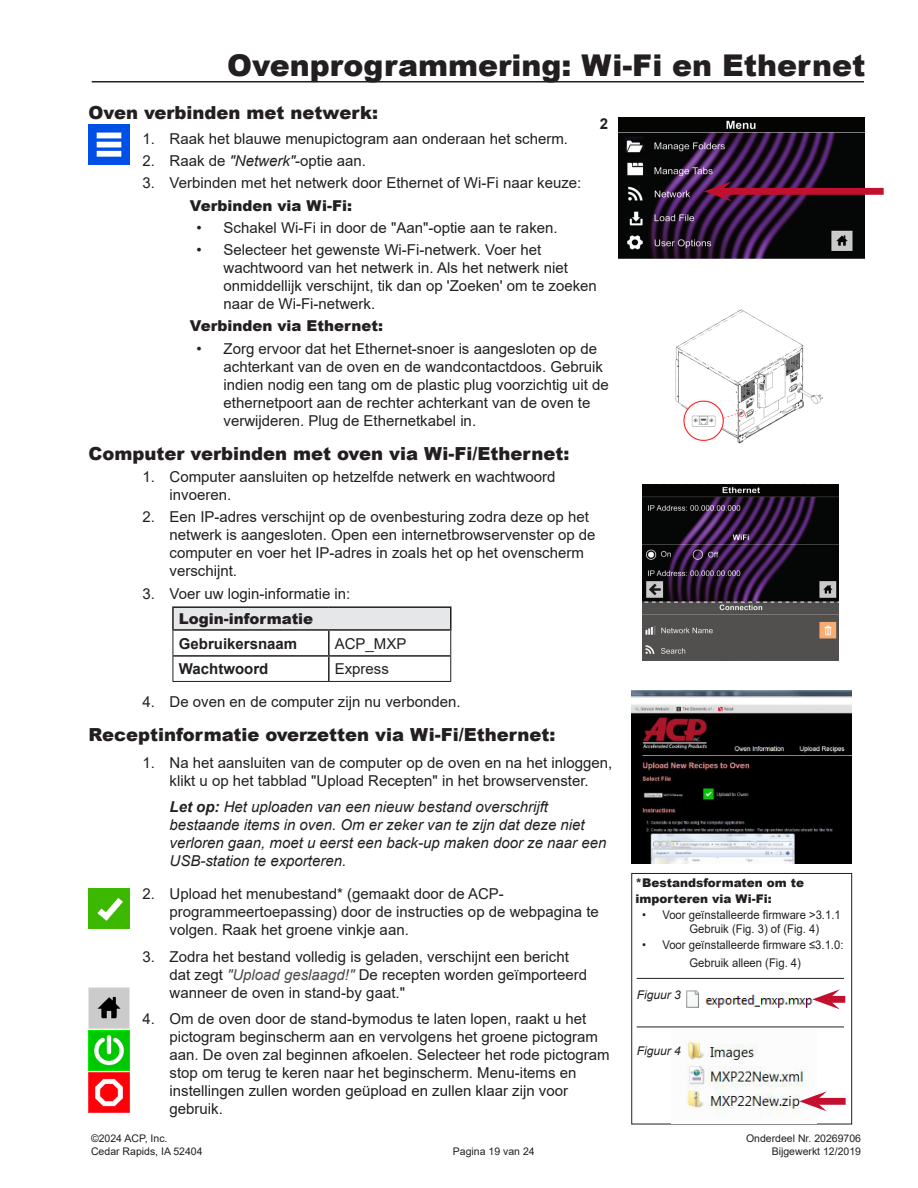
<style>
.page{position:relative;width:918px;height:1188px;background:#fff}
.page>*{position:absolute;margin:0;border:0;box-sizing:border-box;transform-origin:0 0}
.Page_Heading_right{font:900 30px "Arial";color:#231f20}
.Subheading_1{font:900 18px "Arial";color:#231f20}
.t1{font:15px/18px "Arial";color:#231f20}
.Note_nested_style_Graphic_indent_level_1{font:italic 15px/18px "Arial";color:#231f20}
.Subheading_2_graphic_indent{font:900 15px "Arial";color:#231f20}
.Note_bold{font:700 15px "Arial";color:#231f20}
.Subheading_2{font:900 15px "Arial";color:#231f20}
.t2{font:12px/14.4px "Arial";color:#231f20;scale:.94 1}
.Subheading_2-2{font:900 12px/16.2px "Arial";color:#231f20}
.Note_bold-2{font:italic 12px "Arial";color:#231f20}
.t3{font:10.5px/12.6px "Arial";color:#231f20}
.s1{font-style:italic}
.s2{font-weight:700}
.s3{font-style:italic;color:#4b4c4d}
</style>
<div class="page">
<hr style="left:92px;top:81px;width:772px;height:1px;background:#231f20">
<img style="left:675px;top:309px;width:148px;height:135px">
<img style="left:89px;top:124px;width:40px;height:41px">
<div style="left:173px;top:607px;width:278px;height:23px;background:#e6e7e9"></div>
<hr style="left:172px;top:606px;width:157px;height:2px;background:#231f20">
<hr style="left:172px;top:608px;width:2px;height:21px;background:#231f20">
<hr style="left:329px;top:606px;width:123px;height:2px;background:#231f20">
<hr style="left:450px;top:608px;width:2px;height:21px;background:#231f20">
<hr style="left:172px;top:629px;width:157px;height:2px;background:#231f20">
<hr style="left:329px;top:629px;width:123px;height:2px;background:#231f20">
<hr style="left:328px;top:631px;width:2px;height:24px;background:#231f20">
<hr style="left:173px;top:655px;width:156px;height:2px;background:#231f20">
<hr style="left:329px;top:655px;width:121px;height:2px;background:#231f20">
<hr style="left:328px;top:657px;width:2px;height:24px;background:#231f20">
<svg style="left:173px;top:631px;width:1px;height:50px"></svg>
<svg style="left:450px;top:631px;width:1px;height:50px"></svg>
<hr style="left:173px;top:681px;width:156px;height:1px;background:#231f20">
<hr style="left:329px;top:681px;width:122px;height:1px;background:#231f20">
<img style="left:89px;top:888px;width:40px;height:41px">
<img style="left:89px;top:988px;width:40px;height:40px">
<img style="left:89px;top:1030px;width:40px;height:83px">
<div style="left:632px;top:873px;width:220px;height:251px;border:1px solid #231f20"></div>
<img style="left:671px;top:1039px;width:145px;height:84px">
<div style="left:815px;top:1098px;width:31px;height:7px;background:#c3102f"></div>
<svg style="left:799px;top:1091px;width:28px;height:20px"></svg>
<img style="left:668px;top:977px;width:151px;height:31px">
<div style="left:828px;top:996px;width:17px;height:7px;background:#c3102f"></div>
<svg style="left:812px;top:989px;width:28px;height:20px"></svg>
<hr style="left:637px;top:978px;width:207px;height:1px;background:#231f20">
<hr style="left:637px;top:1027px;width:207px;height:1px;background:#231f20">
<img style="left:632px;top:690px;width:220px;height:174px">
<img style="left:619px;top:118px;width:245px;height:140px">
<div style="left:720px;top:188px;width:164px;height:7px;background:#c3102f"></div>
<svg style="left:704px;top:181px;width:28px;height:20px"></svg>
<img style="left:643px;top:485px;width:195px;height:176px">
<p class="Page_Heading_right" style="left:227px;top:44px;width:640px">Ovenprogrammering: Wi-Fi en Ethernet</p>
<p class="Subheading_1" style="left:89px;top:99px;width:291px">Oven verbinden met netwerk:</p>
<p class="t1" style="left:143px;top:129px;width:424px">1. Raak het blauwe menupictogram aan onderaan het scherm.</p>
<p class="t1" style="left:143px;top:152px;width:222px">2. Raak de <span class="s1">"Netwerk"</span>-optie aan.</p>
<p class="t1" style="left:143px;top:174px;width:440px">3. Verbinden met het netwerk door Ethernet of Wi-Fi naar keuze:</p>
<p class="Subheading_2_graphic_indent" style="left:190px;top:194px;width:164px">Verbinden via Wi-Fi:</p>
<p class="t1" style="left:197px;top:218px;width:360px">• Schakel Wi-Fi in door de "Aan"-optie aan te raken.</p>
<p class="t1" style="left:224px;top:241px;width:375px;text-indent:-27px">• Selecteer het gewenste Wi-Fi-netwerk. Voer het wachtwoord van het netwerk in. Als het netwerk niet onmiddellijk verschijnt, tik dan op 'Zoeken' om te zoeken naar de Wi-Fi-netwerk.</p>
<p class="Subheading_2_graphic_indent" style="left:190px;top:315px;width:195px">Verbinden via Ethernet:</p>
<p class="t1" style="left:224px;top:339px;width:387px;text-indent:-27px">• Zorg ervoor dat het Ethernet-snoer is aangesloten op de achterkant van de oven en de wandcontactdoos. Gebruik indien nodig een tang om de plastic plug voorzichtig uit de ethernetpoort aan de rechter achterkant van de oven te verwijderen. Plug de Ethernetkabel in.</p>
<p class="Subheading_1" style="left:89px;top:440px;width:482px">Computer verbinden met oven via Wi-Fi/Ethernet:</p>
<p class="t1" style="left:170px;top:468px;width:388px;text-indent:-27px">1. Computer aansluiten op hetzelfde netwerk en wachtwoord invoeren.</p>
<p class="t1" style="left:170px;top:508px;width:428px;text-indent:-27px">2. Een IP-adres verschijnt op de ovenbesturing zodra deze op het netwerk is aangesloten. Open een internetbrowservenster op de computer en voer het IP-adres in zoals het op het ovenscherm verschijnt.</p>
<p class="t1" style="left:143px;top:584px;width:209px">3. Voer uw login-informatie in:</p>
<p class="Note_bold" style="left:600px;top:113px;width:10px">2</p>
<p class="Subheading_2" style="left:179px;top:608px;width:136px">Login-informatie</p>
<p class="Note_bold" style="left:179px;top:633px;width:120px">Gebruikersnaam</p>
<p class="t1" style="left:335px;top:634px;width:73px">ACP_MXP</p>
<p class="Note_bold" style="left:179px;top:658px;width:91px">Wachtwoord</p>
<p class="t1" style="left:335px;top:660px;width:56px">Express</p>
<p class="t1" style="left:143px;top:692px;width:317px">4. De oven en de computer zijn nu verbonden.</p>
<p class="Subheading_1" style="left:89px;top:722px;width:469px">Receptinformatie overzetten via Wi-Fi/Ethernet:</p>
<p class="t1" style="left:143px;top:753px;width:471px;text-align:center">1. Na het aansluiten van de computer op de oven en na het inloggen, klikt u op het tabblad "Upload Recepten" in het browservenster.</p>
<p class="Note_nested_style_Graphic_indent_level_1" style="left:170px;top:798px;width:438px"><span class="s2">Let op:</span> Het uploaden van een nieuw bestand overschrijft bestaande items in oven. Om er zeker van te zijn dat deze niet verloren gaan, moet u eerst een back-up maken door ze naar een USB-station te exporteren.</p>
<p class="t1" style="left:170px;top:885px;width:431px;text-indent:-27px">2. Upload het menubestand* (gemaakt door de ACP&shy;programmeertoepassing) door de instructies op de webpagina te volgen. Raak het groene vinkje aan.</p>
<p class="t1" style="left:170px;top:947px;width:419px;text-indent:-27px">3. Zodra het bestand volledig is geladen, verschijnt een bericht dat zegt <span class="s3">"Upload geslaagd!"</span> De recepten worden geïmporteerd wanneer de oven in stand-by gaat."</p>
<p class="t1" style="left:170px;top:1010px;width:442px;text-indent:-27px">4. Om de oven door de stand-bymodus te laten lopen, raakt u het pictogram beginscherm aan en vervolgens het groene pictogram aan. De oven zal beginnen afkoelen. Selecteer het rode pictogram stop om terug te keren naar het beginscherm. Menu-items en instellingen zullen worden geüpload en zullen klaar zijn voor gebruik.</p>
<p class="Subheading_2-2" style="left:635px;top:874px;width:170px">*Bestandsformaten om te importeren via Wi-Fi:</p>
<p class="t2" style="left:689px;top:907px;width:163px;text-indent:-47px">• Voor geïnstalleerde firmware &gt;3.1.1<br>Gebruik (Fig. 3) of (Fig. 4)</p>
<p class="t2" style="left:642px;top:935px;width:216px;line-height:18px;text-align:center">• Voor geïnstalleerde firmware ≤3.1.0:<br>Gebruik alleen (Fig. 4)</p>
<p class="Note_bold-2" style="left:637px;top:987px;width:46px">Figuur 3</p>
<p class="Note_bold-2" style="left:637px;top:1043px;width:46px">Figuur 4</p>
<p class="t3" style="left:91px;top:1132px;width:113px">©2024 ACP, Inc.<br>Cedar Rapids, IA 52404</p>
<p class="t3" style="left:746px;top:1132px;width:116px;text-align:right">Onderdeel Nr. 20269706<br>Bijgewerkt 12/2019</p>
<p class="t3" style="left:453px;top:1145px;width:83px">Pagina 19 van 24</p>
</div>
